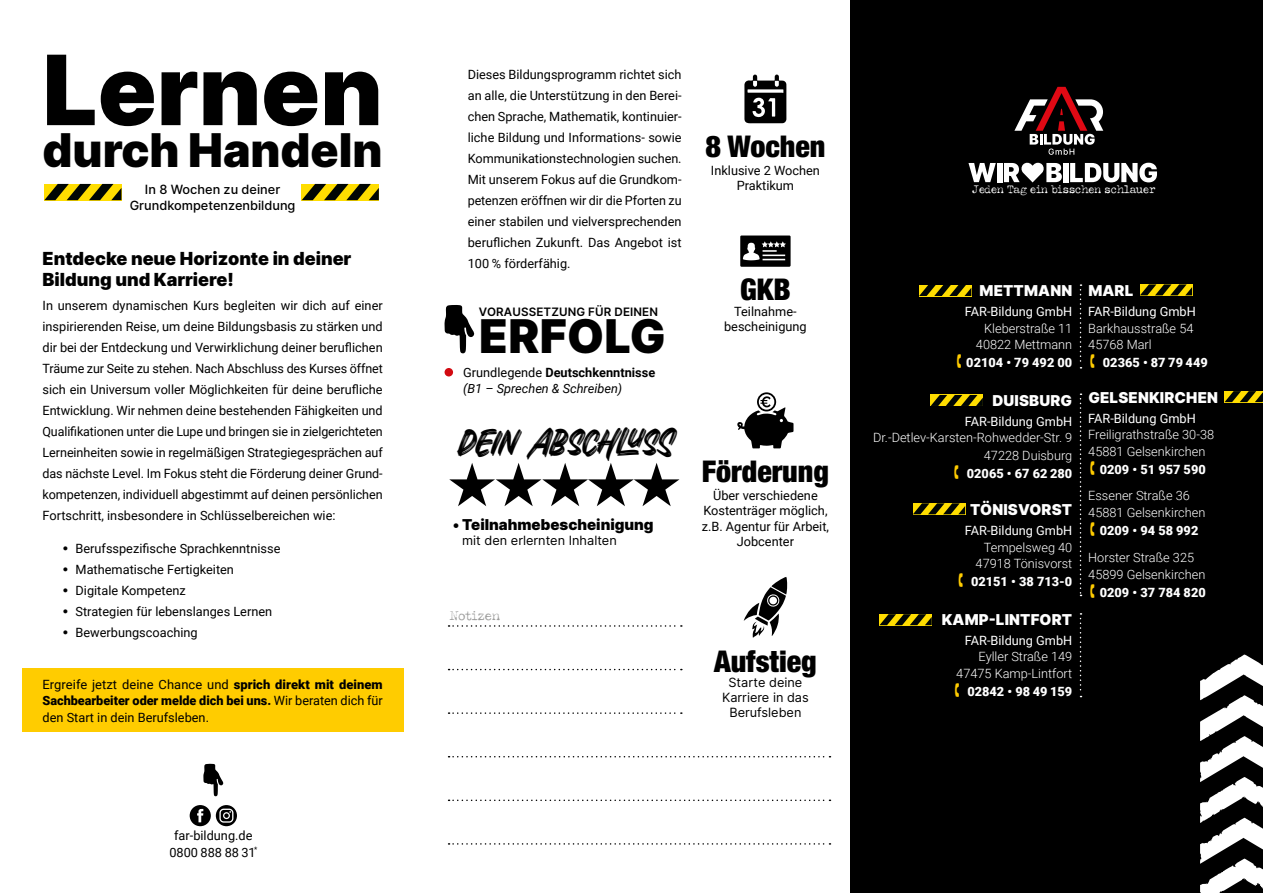
<style>
.page{position:relative;width:1263px;height:893px;background:#fff}
.page>*{position:absolute;margin:0;border:0;box-sizing:border-box;transform-origin:0 0}
.t1{font:900 96.9px "Inter";color:#000}
.t2{font:49.65px "Black Ravens";letter-spacing:-.02em;color:#000}
.t3{font:900 46.5px "Inter";color:#000}
.t4{font:900 condensed 30px "Helvetica Neue";color:#000}
.t5{font:900 18px/21px "Inter";color:#000}
.t6{font:900 15px "Inter";letter-spacing:.01em;color:#fff}
.t7{font:900 15px "Inter";color:#000}
.t8{font:13.5px "Typeka";color:#9d9d9c}
.t9{font:12.75px/21px "Roboto";color:#000;text-align:justify}
.t10{font:300 12.75px/16.5px "Roboto";color:#fff;text-align:right}
.t11{font:900 12.75px "Roboto";color:#fff}
.t12{font:12.75px "Roboto";color:#fff}
.t13{font:12.75px/15px "Inter";color:#000;text-align:center}
.t14{font:italic 12.75px/15.3px "Roboto";color:#000}
.t15{font:500 12.75px/16.5px "Inter";color:#000;text-align:center}
.t16{font:11.55px "Typeka";color:#fff}
.t17{font:600 11.55px "Inter";letter-spacing:.01em;color:#000}
.s1{font-family:"Inter";font-weight:500}
.s2{font-weight:900}
.s3{font-style:normal}
.s4{font-weight:700;font-style:normal}
</style>
<div class="page">
<div style="left:23px;top:668px;width:381px;height:63px;background:#fc0"></div>
<svg style="left:44px;top:184px;width:77px;height:16px"></svg>
<svg style="left:302px;top:184px;width:77px;height:16px"></svg>
<svg style="left:449px;top:669px;width:233px;height:1px"></svg>
<svg style="left:449px;top:712px;width:233px;height:2px"></svg>
<svg style="left:449px;top:756px;width:381px;height:1px"></svg>
<svg style="left:449px;top:625px;width:233px;height:2px"></svg>
<svg style="left:449px;top:843px;width:381px;height:2px"></svg>
<svg style="left:449px;top:799px;width:381px;height:2px"></svg>
<svg style="left:444px;top:305px;width:30px;height:48px"></svg>
<div style="left:445px;top:368px;width:8px;height:8px;background:#d20a11;border-radius:50%"></div>
<svg style="left:449px;top:463px;width:230px;height:43px"></svg>
<svg style="left:744px;top:577px;width:43px;height:61px"></svg>
<svg style="left:740px;top:236px;width:51px;height:31px;background:#393939"></svg>
<svg style="left:737px;top:392px;width:56px;height:56px"></svg>
<svg style="left:744px;top:74px;width:42px;height:49px"></svg>
<svg style="left:190px;top:805px;width:47px;height:21px"></svg>
<svg style="left:203px;top:764px;width:20px;height:32px"></svg>
<div style="left:850px;top:0;width:413px;height:893px;background:#000"></div>
<svg style="left:1080px;top:393px;width:1px;height:203px"></svg>
<svg style="left:919px;top:285px;width:52px;height:11px"></svg>
<svg style="left:1224px;top:391px;width:39px;height:11px"></svg>
<svg style="left:913px;top:503px;width:52px;height:11px"></svg>
<svg style="left:879px;top:614px;width:53px;height:11px"></svg>
<svg style="left:1080px;top:284px;width:1px;height:85px"></svg>
<svg style="left:1080px;top:613px;width:1px;height:84px"></svg>
<svg style="left:1140px;top:284px;width:52px;height:11px"></svg>
<svg style="left:931px;top:395px;width:52px;height:11px"></svg>
<svg style="left:1200px;top:654px;width:63px;height:239px"></svg>
<svg style="left:1014px;top:87px;width:89px;height:68px"></svg>
<svg style="left:968px;top:163px;width:28px;height:19px"></svg>
<div style="left:997px;top:163px;width:5px;height:19px;background:#fff"></div>
<svg style="left:1004px;top:162px;width:58px;height:20px"></svg>
<div style="left:1063px;top:163px;width:5px;height:19px;background:#fff"></div>
<svg style="left:1070px;top:163px;width:87px;height:19px"></svg>
<h1 class="t1" style="left:43px;top:16px;width:342px">Lernen</h1>
<h3 class="t3" style="left:43px;top:114px;width:342px">durch Handeln</h3>
<p class="t15" style="left:130px;top:180px;width:167px">In 8 Wochen zu deiner<br>Grundkompetenzenbildung</p>
<h3 class="t5" style="left:43px;top:247px;width:310px">Entdecke neue Horizonte in deiner<br>Bildung und Karriere!</h3>
<p class="t9" style="left:43px;top:294px;width:342px">In unserem dynamischen Kurs begleiten wir dich auf einer inspirierenden Reise, um deine Bildungsbasis zu stärken und dir bei der Entdeckung und Verwirklichung deiner beruflichen Träume zur Seite zu stehen. Nach Abschluss des Kurses öffnet sich ein Universum voller Möglichkeiten für deine berufliche Entwicklung. Wir nehmen deine bestehenden Fähigkeiten und Qualifikationen unter die Lupe und bringen sie in zielgerichteten Lerneinheiten sowie in regelmäßigen Strategiegesprächen auf das nächste Level. Im Fokus steht die Förderung deiner Grund&shy;kompetenzen, individuell abgestimmt auf deinen persönlichen Fortschritt, insbesondere in Schlüsselbereichen wie:</p>
<p class="t9" style="left:62px;top:537px;width:220px"><span class="s1">•</span> Berufsspezifische Sprachkenntnisse</p>
<p class="t9" style="left:62px;top:558px;width:173px"><span class="s1">•</span> Mathematische Fertigkeiten</p>
<p class="t9" style="left:62px;top:579px;width:125px"><span class="s1">•</span> Digitale Kompetenz</p>
<p class="t9" style="left:62px;top:600px;width:211px"><span class="s1">•</span> Strategien für lebenslanges Lernen</p>
<p class="t9" style="left:62px;top:621px;width:137px"><span class="s1">•</span> Bewerbungscoaching</p>
<p class="t9" style="left:43px;top:676px;width:342px;line-height:16.5px">Ergreife jetzt deine Chance und <span class="s2">sprich direkt mit deinem Sachbearbeiter oder melde dich bei uns.</span> Wir beraten dich für den Start in dein Berufsleben.</p>
<p class="t9" style="left:174px;top:824px;width:80px">far-bildung.de</p>
<p class="t9" style="left:169px;top:841px;width:89px">0800 888 88 31<sup>*</sup></p>
<p class="t9" style="left:468px;top:63px;width:215px">Dieses Bildungsprogramm richtet sich an alle, die Unterstützung in den Berei&shy;chen Sprache, Mathematik, kontinuier&shy;liche Bildung und Informations- sowie Kommunikationstechnologien suchen.<br>Mit unserem Fokus auf die Grundkom&shy;petenzen eröffnen wir dir die Pforten zu einer stabilen und vielversprechenden beruflichen Zukunft. Das Angebot ist 100 % förderfähig.</p>
<p class="t17" style="left:479px;top:303px;width:181px">VORAUSSETZUNG FÜR DEINEN</p>
<h3 class="t3" style="left:479px;top:301px;width:188px">ERFOLG</h3>
<p class="t14" style="left:463px;top:365px;width:193px"><span class="s3">Grundlegende</span> <span class="s4">Deutschkenntnisse </span>(B1 – Sprechen &amp; Schreiben)</p>
<h2 class="t2" style="left:457px;top:413px;width:219px">dein AbschLUsS</h2>
<p class="t7" style="left:453px;top:513px;width:202px">• Teilnahmebescheinigung</p>
<p class="t13" style="left:462px;top:533px;width:156px">mit den erlernten Inhalten</p>
<h3 class="t4" style="left:705px;top:128px;width:122px">8 Wochen</h3>
<p class="t9" style="left:711px;top:162px;width:110px;line-height:15.3px;text-align:center">Inklusive 2 Wochen<br>Praktikum</p>
<h3 class="t4" style="left:740px;top:271px;width:52px">GKB</h3>
<p class="t9" style="left:724px;top:303px;width:84px;line-height:15.3px;text-align:center">Teilnahme&shy;bescheinigung</p>
<h3 class="t4" style="left:702px;top:453px;width:129px">Förderung</h3>
<p class="t9" style="left:702px;top:487px;width:129px;line-height:15.3px;text-align:center">Über verschiedene<br>Kostenträger möglich, z.B. Agentur für Arbeit,<br>Jobcenter</p>
<p class="t8" style="left:450px;top:608px;width:52px">Notizen</p>
<h3 class="t4" style="left:714px;top:642px;width:104px">Aufstieg</h3>
<p class="t13" style="left:722px;top:674px;width:88px">Starte deine<br>Karriere in das<br>Berufsleben</p>
<p class="t16" style="left:972px;top:183px;width:185px">Jeden Tag ein bisschen schlauer</p>
<p class="t6" style="left:979px;top:279px;width:94px">METTMANN</p>
<p class="t12" style="left:965px;top:303px;width:109px">FAR-Bildung GmbH</p>
<p class="t10" style="left:976px;top:319px;width:98px">Kleberstraße 11<br>40822 Mettmann</p>
<p class="t11" style="left:966px;top:354px;width:108px">02104 • 79 492 00</p>
<p class="t6" style="left:992px;top:389px;width:81px">DUISBURG</p>
<p class="t12" style="left:965px;top:412px;width:109px">FAR-Bildung GmbH</p>
<p class="t10" style="left:873px;top:429px;width:201px;line-height:17.2px">Dr.-Detlev-Karsten-Rohwedder-Str. 9<br>47228 Duisburg</p>
<p class="t11" style="left:967px;top:464px;width:107px">02065 • 67 62 280</p>
<p class="t6" style="left:970px;top:498px;width:103px">TÖNISVORST</p>
<p class="t12" style="left:965px;top:522px;width:109px">FAR-Bildung GmbH</p>
<p class="t10" style="left:976px;top:538px;width:98px">Tempelsweg 40<br>47918 Tönisvorst</p>
<p class="t11" style="left:971px;top:573px;width:103px">02151 • 38 713-0</p>
<p class="t6" style="left:942px;top:608px;width:132px">KAMP-LINTFORT</p>
<p class="t12" style="left:965px;top:631px;width:109px">FAR-Bildung GmbH</p>
<p class="t10" style="left:956px;top:648px;width:118px">Eyller Straße 149<br>47475 Kamp-Lintfort</p>
<p class="t11" style="left:967px;top:682px;width:106px">02842 • 98 49 159</p>
<p class="t6" style="left:1088px;top:279px;width:46px">MARL</p>
<p class="t12" style="left:1088px;top:303px;width:109px">FAR-Bildung GmbH</p>
<p class="t10" style="left:1088px;top:319px;width:107px;text-align:left">Barkhausstraße 54<br>45768 Marl</p>
<p class="t11" style="left:1103px;top:354px;width:106px">02365 • 87 79 449</p>
<p class="t6" style="left:1088px;top:386px;width:131px">GELSENKIRCHEN</p>
<p class="t12" style="left:1088px;top:409px;width:109px">FAR-Bildung GmbH</p>
<p class="t10" style="left:1088px;top:426px;width:127px;text-align:left">Freiligrathstraße 30-38<br>45881 Gelsenkirchen</p>
<p class="t11" style="left:1100px;top:460px;width:108px">0209 • 51 957 590</p>
<p class="t10" style="left:1088px;top:486px;width:119px;line-height:17.2px;text-align:left">Essener Straße 36<br>45881 Gelsenkirchen</p>
<p class="t11" style="left:1100px;top:522px;width:100px">0209 • 94 58 992</p>
<p class="t10" style="left:1088px;top:548px;width:119px;line-height:17.2px;text-align:left">Horster Straße 325<br>45899 Gelsenkirchen</p>
<p class="t11" style="left:1100px;top:583px;width:108px">0209 • 37 784 820</p>
</div>
